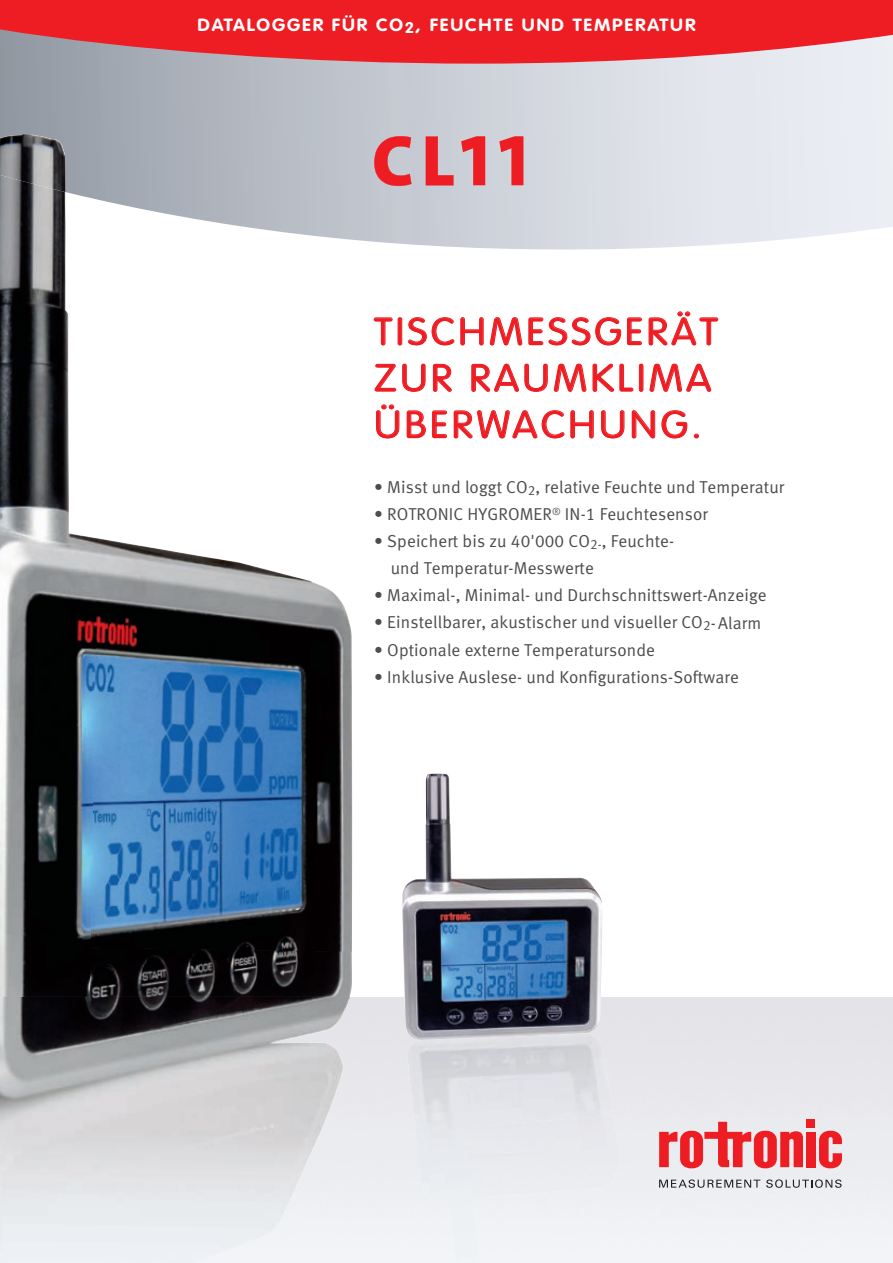
<style>
.page{position:relative;width:893px;height:1263px;background:#fff}
.page>*{position:absolute;margin:0;border:0;box-sizing:border-box;transform-origin:0 0}
.t1{font:300 37.65px/46.5px "VAG Rounded LT";letter-spacing:.09em;color:#ee1d23;scale:1.08 1}
.t2{font:700 17.4px "VAG Rounded LT";letter-spacing:.1em;color:#fff;scale:1.08 1}
.t3{font:17.25px/27px "Meta Normal LF";letter-spacing:.01em;color:#4b4c4d}
.s1{font-size:13.5px}
</style>
<div class="page">
<svg style="left:0;top:64px;width:893px;height:185px;background:#cdd1d8"></svg>
<svg style="left:0;top:0;width:893px;height:64px;background:#e6383f"></svg>
<svg style="left:374px;top:136px;width:80px;height:50px;background:#d77e85"></svg>
<svg style="left:461px;top:136px;width:24px;height:49px"></svg>
<svg style="left:499px;top:136px;width:24px;height:49px"></svg>
<div style="left:350px;top:997px;width:543px;height:266px;background:#eaecef"></div>
<img style="left:0;top:175px;width:98px;height:822px">
<img style="left:91px;top:538px;width:261px;height:414px">
<img style="left:90px;top:978px;width:262px;height:19px">
<img style="left:0;top:134px;width:65px;height:58px">
<img style="left:0;top:997px;width:350px;height:266px">
<div style="left:806px;top:1132px;width:9px;height:35px;background:#ee1d23"></div>
<svg style="left:819px;top:1131px;width:23px;height:37px"></svg>
<div style="left:806px;top:1119px;width:9px;height:9px;background:#ee1d23"></div>
<svg style="left:659px;top:1122px;width:144px;height:46px;background:#ec8085"></svg>
<svg style="left:659px;top:1179px;width:101px;height:8px"></svg>
<svg style="left:766px;top:1179px;width:76px;height:8px"></svg>
<img style="left:402px;top:774px;width:201px;height:266px">
<img style="left:408px;top:1039px;width:72px;height:224px">
<div style="left:464px;top:1115px;width:156px;height:83px;background:#e9eaee"></div>
<img style="left:452px;top:1033px;width:161px;height:95px">
<img style="left:422px;top:1033px;width:163px;height:7px">
<svg style="left:373px;top:317px;width:20px;height:29px"></svg>
<div style="left:398px;top:317px;width:4px;height:28px;border:1px solid #ee1d23;border-radius:2px"></div>
<svg style="left:408px;top:317px;width:234px;height:29px"></svg>
<svg style="left:648px;top:311px;width:71px;height:35px"></svg>
<svg style="left:374px;top:363px;width:52px;height:29px"></svg>
<svg style="left:432px;top:363px;width:20px;height:29px"></svg>
<svg style="left:471px;top:363px;width:163px;height:29px"></svg>
<div style="left:639px;top:364px;width:4px;height:28px;border:1px solid #ee1d23;border-radius:2px"></div>
<svg style="left:649px;top:363px;width:63px;height:29px"></svg>
<svg style="left:376px;top:404px;width:24px;height:35px"></svg>
<svg style="left:406px;top:410px;width:20px;height:29px"></svg>
<svg style="left:432px;top:410px;width:15px;height:29px"></svg>
<svg style="left:453px;top:410px;width:141px;height:29px"></svg>
<svg style="left:601px;top:410px;width:24px;height:29px"></svg>
<svg style="left:631px;top:410px;width:57px;height:29px"></svg>
<svg style="left:694px;top:434px;width:5px;height:4px"></svg>
<p class="t2" style="left:198px;top:15px;width:462px">DATALOGGER FÜR CO<sub>2</sub>, FEUCHTE UND TEMPERATUR</p>
<h1 class="t1" style="left:374px;top:310px;width:320px">TISCHMESSGERÄT<br>ZUR RAUMKLIMA<br>ÜBERWACHUNG.</h1>
<p class="t3" style="left:374px;top:474px;width:412px">• Misst und loggt CO<span class="s1">2</span>, relative Feuchte und Temperatur</p>
<p class="t3" style="left:374px;top:501px;width:335px">• ROTRONIC HYGROMER<sup>®</sup> IN-1 Feuchtesensor</p>
<p class="t3" style="left:391px;top:528px;width:285px;text-indent:-16px">• Speichert bis zu 40'000 CO<span class="s1">2-</span>, Feuchte&shy;und Temperatur-Messwerte</p>
<p class="t3" style="left:374px;top:582px;width:394px">• Maximal-, Minimal- und Durchschnittswert-Anzeige</p>
<p class="t3" style="left:374px;top:609px;width:389px">• Einstellbarer, akustischer und visueller CO<span class="s1">2</span>- Alarm</p>
<p class="t3" style="left:374px;top:636px;width:282px">• Optionale externe Temperatursonde</p>
<p class="t3" style="left:374px;top:663px;width:366px">• Inklusive Auslese- und Konfigurations-Software</p>
</div>
